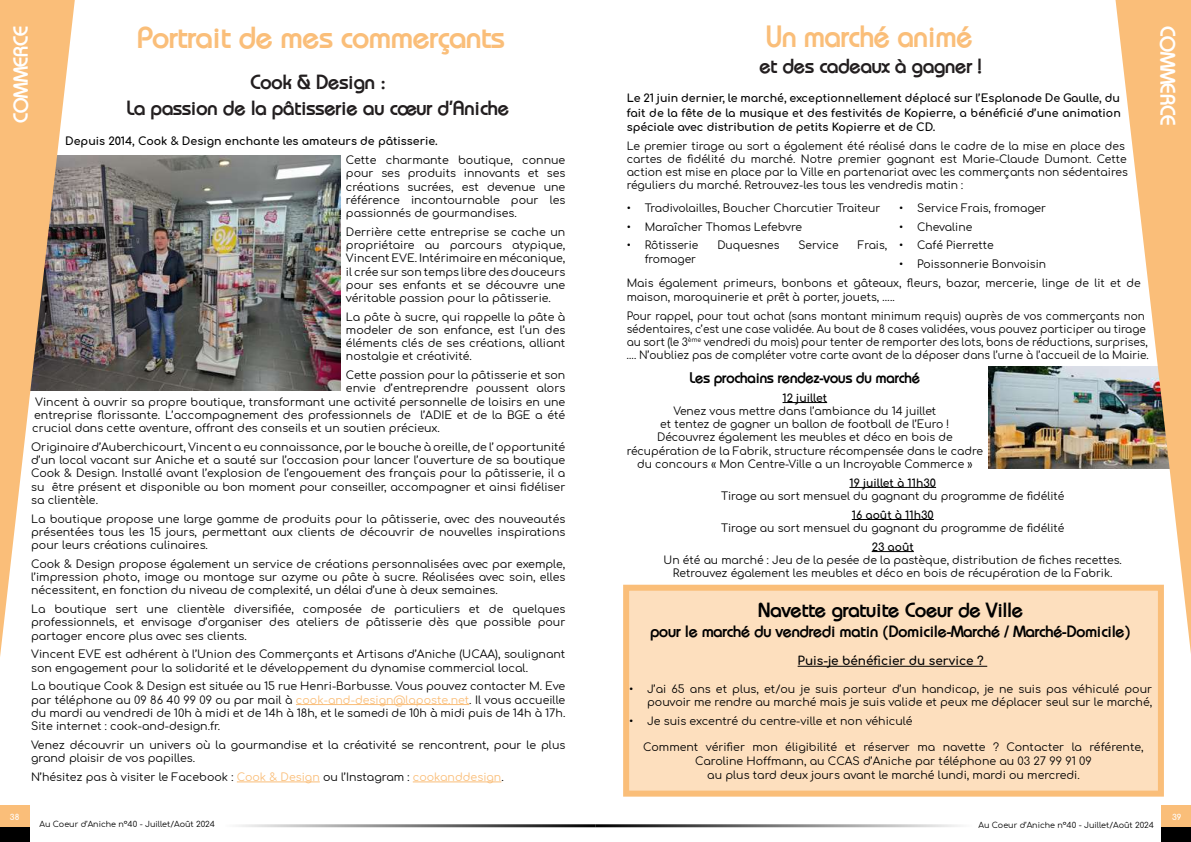
<style>
.page{position:relative;width:1191px;height:842px;background:#fff}
.page>*{position:absolute;margin:0;border:0;box-sizing:border-box;transform-origin:0 0}
.t1{font:700 30px "Bimini";color:#fabe79}
.t2{font:700 30px "Bimini";color:#fabe79;scale:.95 1}
.t3{font:700 20.8px "Bimini";color:#fff}
.t4{font:700 20.1px "Bimini";color:#fff}
.t5{font:700 20px/26px "Bimini";color:#221e1f;text-align:center}
.t6{font:700 20px "Bimini";color:#000}
.t7{font:700 16px "Bimini";color:#000}
.t8{font:700 15px "Bimini";color:#000}
.t9{font:700 12px "Comfortaa";color:#000}
.t10{font:11px/13.2px "Comfortaa";color:#000;text-align:justify}
.t11{font:11px/13.2px "Comfortaa";color:#000;scale:.95 1}
.t12{font:700 11px/14.4px "Comfortaa";color:#000;text-align:justify}
.t13{font:8px "Comfortaa";color:#000}
.t14{font:700 8px "Comfortaa";color:#fff}
.s1{color:#fabe79}
</style>
<div class="page">
<hr style="left:782px;top:402px;width:45px;height:1px;background:#000">
<hr style="left:849px;top:487px;width:87px;height:1px;background:#000">
<hr style="left:851px;top:519px;width:82px;height:1px;background:#000">
<hr style="left:871px;top:551px;width:43px;height:1px;background:#000">
<div style="left:0;top:805px;width:30px;height:22px;background:#fabe79"></div>
<div style="left:0;top:827px;width:30px;height:15px;background:#000"></div>
<hr style="left:224px;top:824px;width:371px;height:3px;background:#000">
<hr style="left:595px;top:824px;width:377px;height:3px;background:#000">
<div style="left:1161px;top:805px;width:30px;height:22px;background:#fabe79"></div>
<div style="left:1161px;top:827px;width:30px;height:15px;background:#000"></div>
<div style="left:626px;top:588px;width:534px;height:206px;background:#fddfbe"></div>
<hr style="left:797px;top:666px;width:190px;height:1px;background:#000">
<div style="left:623px;top:585px;width:540px;height:212px;border:6px solid #fabe79"></div>
<hr style="left:296px;top:704px;width:173px;height:1px;background:#fabe79">
<hr style="left:237px;top:782px;width:83px;height:1px;background:#fabe79">
<hr style="left:413px;top:782px;width:88px;height:1px;background:#fabe79">
<img style="left:75px;top:155px;width:265px;height:236px">
<svg style="left:0;top:0;width:75px;height:657px;fill:#fabe79"></svg>
<img style="left:988px;top:366px;width:127px;height:103px">
<svg style="left:1115px;top:0;width:76px;height:654px;fill:#fabe79"></svg>
<h1 class="t2" style="left:766px;top:19px;width:218px">Un marché animé</h1>
<h3 class="t5" style="left:759px;top:53px;width:224px">et des cadeaux à gagner !</h3>
<p class="t12" style="left:626px;top:89px;width:496px">Le 21 juin dernier, le marché, exceptionnellement déplacé sur l’Esplanade De Gaulle, du fait de la fête de la musique et des festivités de Kopierre, a bénéficié d’une animation spéciale avec distribution de petits Kopierre et de CD.</p>
<p class="t10" style="left:626px;top:138px;width:503px;text-align:left">Le premier tirage au sort a également été réalisé dans le cadre de la mise en place des cartes de fidélité du marché. Notre premier gagnant est Marie-Claude Dumont. Cette action est mise en place par la Ville en partenariat avec les commerçants non sédentaires réguliers du marché. Retrouvez-les tous les vendredis matin :</p>
<h3 class="t4" style="left:9px;top:123px;width:98px;rotate:-90deg">COMMERCE</h3>
<h2 class="t3" style="left:1180px;top:26px;width:102px;rotate:90deg">COMMERCE</h2>
<h1 class="t1" style="left:138px;top:19px;width:368px">Portrait de mes commerçants</h1>
<h3 class="t5" style="left:126px;top:69px;width:384px">Cook &amp; Design :<br>La passion de la pâtisserie au cœur d’Aniche</h3>
<p class="t12" style="left:65px;top:133px;width:374px">Depuis 2014, Cook &amp; Design enchante les amateurs de pâtisserie.</p>
<p class="t10" style="left:346px;top:152px;width:221px">Cette charmante boutique, connue pour ses produits innovants et ses créations sucrées, est devenue une référence incontournable pour les passionnés de gourmandises.</p>
<p class="t10" style="left:346px;top:224px;width:221px">Derrière cette entreprise se cache un propriétaire au parcours atypique, Vincent EVE. Intérimaire en mécanique, il crée sur son temps libre des douceurs pour ses enfants et se découvre une véritable passion pour la pâtisserie.</p>
<p class="t10" style="left:346px;top:309px;width:221px">La pâte à sucre, qui rappelle la pâte à modeler de son enfance, est l’un des éléments clés de ses créations, alliant nostalgie et créativité.</p>
<p class="t10" style="left:346px;top:367px;width:221px">Cette passion pour la pâtisserie et son</p>
<p class="t10" style="left:346px;top:380px;width:221px">envie d’entreprendre poussent alors</p>
<p class="t10" style="left:35px;top:394px;width:532px">Vincent à ouvrir sa propre boutique, transformant une activité personnelle de loisirs en une</p>
<p class="t10" style="left:34px;top:407px;width:533px">entreprise florissante. L’accompagnement des professionnels de l’ADIE et de la BGE a été</p>
<p class="t10" style="left:32px;top:420px;width:409px">crucial dans cette aventure, offrant des conseils et un soutien précieux.</p>
<p class="t10" style="left:31px;top:439px;width:536px">Originaire d’Auberchicourt, Vincent a eu connaissance, par le bouche à oreille, de l’ opportunité d’un local vacant sur Aniche et a sauté sur l’occasion pour lancer l’ouverture de sa boutique Cook &amp; Design. Installé avant l’explosion de l’engouement des français pour la pâtisserie, il a su être présent et disponible au bon moment pour conseiller, accompagner et ainsi fidéliser sa clientèle.</p>
<p class="t10" style="left:31px;top:510px;width:536px">La boutique propose une large gamme de produits pour la pâtisserie, avec des nouveautés présentées tous les 15 jours, permettant aux clients de découvrir de nouvelles inspirations pour leurs créations culinaires.</p>
<p class="t10" style="left:31px;top:556px;width:536px">Cook &amp; Design propose également un service de créations personnalisées avec par exemple, l’impression photo, image ou montage sur azyme ou pâte à sucre. Réalisées avec soin, elles nécessitent, en fonction du niveau de complexité, un délai d’une à deux semaines.</p>
<p class="t10" style="left:31px;top:601px;width:536px">La boutique sert une clientèle diversifiée, composée de particuliers et de quelques professionnels, et envisage d’organiser des ateliers de pâtisserie dès que possible pour partager encore plus avec ses clients.</p>
<p class="t10" style="left:31px;top:646px;width:536px">Vincent EVE est adhérent à l’Union des Commerçants et Artisans d’Aniche (UCAA), soulignant son engagement pour la solidarité et le développement du dynamise commercial local.</p>
<p class="t10" style="left:31px;top:678px;width:536px">La boutique Cook &amp; Design est située au 15 rue Henri-Barbusse. Vous pouvez contacter M. Eve par téléphone au 09 86 40 99 09 ou par mail à <span class="s1">cook-and-design@laposte.net</span>. Il vous accueille du mardi au vendredi de 10h à midi et de 14h à 18h, et le samedi de 10h à midi puis de 14h à 17h.<br>Site internet : cook-and-design.fr.</p>
<p class="t10" style="left:31px;top:737px;width:536px">Venez découvrir un univers où la gourmandise et la créativité se rencontrent, pour le plus grand plaisir de vos papilles.</p>
<p class="t10" style="left:31px;top:769px;width:474px">N’hésitez pas à visiter le Facebook : <span class="s1">Cook &amp; Design</span> ou l’Instagram : <span class="s1">cookanddesign</span>.</p>
<p class="t10" style="left:626px;top:200px;width:255px">• Tradivolailles, Boucher Charcutier Traiteur</p>
<p class="t10" style="left:626px;top:218px;width:177px">• Maraîcher Thomas Lefebvre</p>
<p class="t10" style="left:626px;top:237px;width:73px">• Rôtisserie</p>
<p class="t10" style="left:717px;top:237px;width:64px">Duquesnes</p>
<p class="t10" style="left:798px;top:237px;width:42px">Service</p>
<p class="t10" style="left:857px;top:237px;width:31px">Frais,</p>
<p class="t10" style="left:644px;top:250px;width:53px">fromager</p>
<p class="t10" style="left:899px;top:200px;width:148px">• Service Frais, fromager</p>
<p class="t10" style="left:899px;top:218px;width:75px">• Chevaline</p>
<p class="t10" style="left:899px;top:237px;width:96px">• Café Pierrette</p>
<p class="t10" style="left:899px;top:256px;width:148px">• Poissonnerie Bonvoisin</p>
<p class="t10" style="left:626px;top:275px;width:516px">Mais également primeurs, bonbons et gâteaux, fleurs, bazar, mercerie, linge de lit et de maison, maroquinerie et prêt à porter, jouets, …..</p>
<p class="t11" style="left:626px;top:307px;width:551px">Pour rappel, pour tout achat (sans montant minimum requis) auprès de vos commerçants non sédentaires, c’est une case validée. Au bout de 8 cases validées, vous pouvez participer au tirage au sort (le 3<sup>ème</sup> vendredi du mois) pour tenter de remporter des lots, bons de réductions, surprises, …. N’oubliez pas de compléter votre carte avant de la déposer dans l’urne à l’accueil de la Mairie.</p>
<h3 class="t8" style="left:689px;top:369px;width:232px">Les prochains rendez-vous du marché</h3>
<p class="t12" style="left:782px;top:389px;width:46px">12 juillet</p>
<p class="t10" style="left:626px;top:403px;width:358px;text-align:center">Venez vous mettre dans l’ambiance du 14 juillet<br>et tentez de gagner un ballon de football de l’Euro !<br>Découvrez également les meubles et déco en bois de récupération de la Fabrik, structure récompensée dans le cadre du concours « Mon Centre-Ville a un Incroyable Commerce »</p>
<p class="t12" style="left:849px;top:474px;width:88px">19 juillet à 11h30</p>
<p class="t10" style="left:721px;top:488px;width:345px">Tirage au sort mensuel du gagnant du programme de fidélité</p>
<p class="t12" style="left:851px;top:506px;width:84px">16 août à 11h30</p>
<p class="t10" style="left:721px;top:520px;width:345px">Tirage au sort mensuel du gagnant du programme de fidélité</p>
<p class="t12" style="left:871px;top:538px;width:44px">23 août</p>
<p class="t10" style="left:663px;top:552px;width:460px;text-align:center">Un été au marché : Jeu de la pesée de la pastèque, distribution de fiches recettes.<br>Retrouvez également les meubles et déco en bois de récupération de la Fabrik.</p>
<h3 class="t6" style="left:758px;top:598px;width:266px">Navette gratuite Coeur de Ville</h3>
<h3 class="t7" style="left:650px;top:621px;width:482px">pour le marché du vendredi matin (Domicile-Marché / Marché-Domicile)</h3>
<p class="t9" style="left:797px;top:650px;width:188px">Puis-je bénéficier du service ?</p>
<p class="t10" style="left:629px;top:681px;width:524px;text-align:right">• J’ai 65 ans et plus, et/ou je suis porteur d’un handicap, je ne suis pas véhiculé pour pouvoir me rendre au marché mais je suis valide et peux me déplacer seul sur le marché,</p>
<p class="t10" style="left:629px;top:713px;width:285px">• Je suis excentré du centre-ville et non véhiculé</p>
<p class="t10" style="left:643px;top:739px;width:502px;text-align:center">Comment vérifier mon éligibilité et réserver ma navette ? Contacter la référente,<br>Caroline Hoffmann, au CCAS d’Aniche par téléphone au 03 27 99 91 09</p>
<p class="t10" style="left:707px;top:767px;width:374px">au plus tard deux jours avant le marché lundi, mardi ou mercredi.</p>
<p class="t14" style="left:10px;top:809px;width:11px">38</p>
<p class="t13" style="left:40px;top:817px;width:177px">Au Coeur d’Aniche n°40 - Juillet/Août 2024</p>
<p class="t13" style="left:978px;top:817px;width:177px">Au Coeur d’Aniche n°40 - Juillet/Août 2024</p>
<p class="t14" style="left:1172px;top:810px;width:11px">39</p>
</div>
